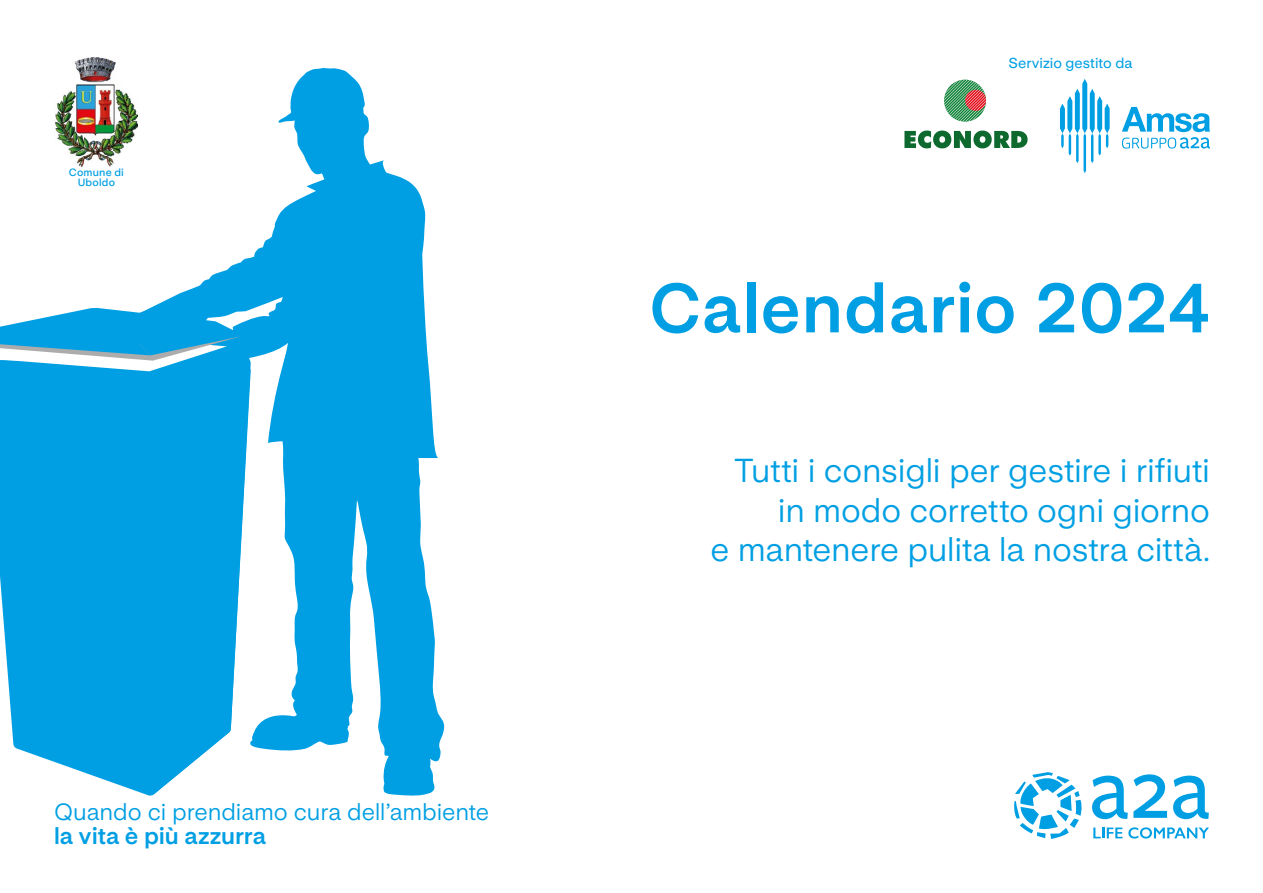
<style>
.page{position:relative;width:1263px;height:893px;background:#fff}
.page>*{position:absolute;margin:0;border:0;box-sizing:border-box;transform-origin:0 0}
.t1{font:700 69px "Life Sans";letter-spacing:.01em;color:#009fe3}
.t2{font:33px/39.6px "Life Sans";letter-spacing:-.005em;color:#009fe3;text-align:right}
.t3{font:23.25px "Life Sans";letter-spacing:-.005em;color:#009fe3}
.t4{font:700 23.25px "Life Sans";letter-spacing:-.005em;color:#009fe3}
.t5{font:500 14.4px "Life Sans";color:#009fe3}
.t6{font:600 10.5px/10.5px "Life Sans";letter-spacing:.02em;color:#009fe3;text-align:center}
</style>
<div class="page">
<svg style="left:1060px;top:79px;width:50px;height:94px"></svg>
<svg style="left:1122px;top:107px;width:88px;height:42px"></svg>
<img style="left:55px;top:58px;width:82px;height:102px">
<svg style="left:944px;top:80px;width:42px;height:42px"></svg>
<svg style="left:904px;top:131px;width:123px;height:17px"></svg>
<svg style="left:1014px;top:772px;width:68px;height:67px"></svg>
<svg style="left:1092px;top:774px;width:75px;height:45px"></svg>
<svg style="left:1173px;top:776px;width:36px;height:43px"></svg>
<svg style="left:1093px;top:827px;width:29px;height:11px"></svg>
<svg style="left:1128px;top:827px;width:81px;height:11px"></svg>
<svg style="left:278px;top:68px;width:166px;height:693px"></svg>
<svg style="left:0;top:160px;width:438px;height:636px"></svg>
<p class="t6" style="left:69px;top:167px;width:57px">Comune di<br>Uboldo</p>
<p class="t3" style="left:54px;top:799px;width:437px">Quando ci prendiamo cura dell’ambiente</p>
<p class="t4" style="left:54px;top:823px;width:214px">la vita è più azzurra</p>
<p class="t5" style="left:1008px;top:55px;width:125px">Servizio gestito da</p>
<h1 class="t1" style="left:649px;top:269px;width:562px">Calendario 2024</h1>
<p class="t2" style="left:710px;top:451px;width:501px">Tutti i consigli per gestire i rifiuti in modo corretto ogni giorno<br>e mantenere pulita la nostra città.</p>
</div>
